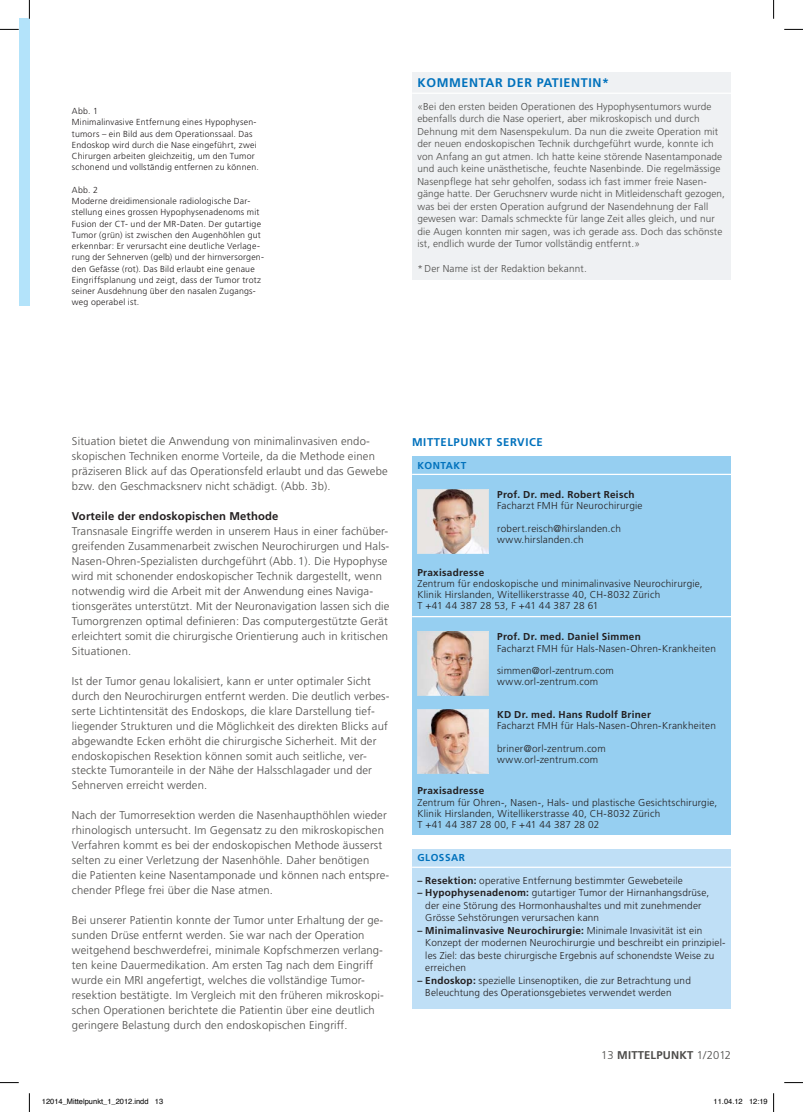
<style>
.page{position:relative;width:803px;height:1112px;background:#fff}
.page>*{position:absolute;margin:0;border:0;box-sizing:border-box;transform-origin:0 0}
.t1{font:700 12.5px "Frutiger LT Std";letter-spacing:.05em;color:#0071bc}
.t2{font:300 11.25px/15px "Frutiger LT Std";letter-spacing:.015em;color:#4d4c4a}
.t3{font:700 11.25px "Frutiger LT Std";letter-spacing:.015em;color:#231f20}
.t4{font:700 11.25px "Frutiger LT Std";letter-spacing:.015em;color:#4d4c4a}
.t5{font:700 11.25px "Frutiger LT Std";letter-spacing:.05em;color:#0071bc}
.t6{font:300 10px/11.2px "Frutiger LT Std";letter-spacing:.02em;color:#231f20}
.t7{font:300 10px/12.5px "Frutiger LT Std";letter-spacing:.015em;color:#4d4c4a}
.t8{font:700 10px "Frutiger LT Std";letter-spacing:.03em;color:#231f20}
.t9{font:700 10px "Frutiger LT Std";letter-spacing:.05em;color:#0071bc}
.t10{font:300 8.75px/11.2px "Frutiger LT Std";letter-spacing:.025em;color:#231f20}
.t11{font:7.5px "Helvetica";color:#000}
.s1{font-weight:700}
.s2{font-weight:300}
</style>
<div class="page">
<div style="left:412px;top:849px;width:319px;height:159px;background:#bfdff6"></div>
<hr style="left:412px;top:866px;width:319px;height:1px;background:#fff">
<div style="left:19px;top:19px;width:10px;height:287px;background:#b3e3fa"></div>
<div style="left:412px;top:72px;width:319px;height:208px;background:#eff1f3"></div>
<hr style="left:412px;top:93px;width:319px;height:1px;background:#fff">
<div style="left:412px;top:456px;width:319px;height:378px;background:#96cff1"></div>
<hr style="left:412px;top:473px;width:319px;height:2px;background:#fff">
<hr style="left:412px;top:616px;width:319px;height:1px;background:#fff">
<svg style="left:417px;top:489px;width:71px;height:64px;background:#cebcb3"></svg>
<svg style="left:417px;top:631px;width:71px;height:64px;background:#d4bfb5"></svg>
<svg style="left:417px;top:709px;width:71px;height:64px;background:#d0bdb6"></svg>
<svg style="left:0;top:29px;width:19px;height:1px"></svg>
<svg style="left:784px;top:29px;width:19px;height:1px"></svg>
<svg style="left:0;top:1082px;width:19px;height:1px"></svg>
<svg style="left:784px;top:1082px;width:19px;height:1px"></svg>
<svg style="left:29px;top:0;width:1px;height:19px"></svg>
<svg style="left:29px;top:1093px;width:1px;height:18px"></svg>
<svg style="left:773px;top:0;width:1px;height:19px"></svg>
<svg style="left:773px;top:1093px;width:1px;height:18px"></svg>
<p class="t10" style="left:72px;top:106px;width:188px">Abb. 1<br>Minimalinvasive Entfernung eines Hypophysen&shy;tumors – ein Bild aus dem Operationssaal. Das Endoskop wird durch die Nase eingeführt, zwei Chirurgen arbeiten gleichzeitig, um den Tumor schonend und vollständig entfernen zu können.</p>
<p class="t10" style="left:72px;top:184px;width:194px">Abb. 2<br>Moderne dreidimensionale radiologische Dar&shy;stellung eines grossen Hypophysenadenoms mit Fusion der CT- und der MR-Daten. Der gutartige Tumor (grün) ist zwischen den Augenhöhlen gut erkennbar: Er verursacht eine deutliche Verlage&shy;rung der Sehnerven (gelb) und der hirnversorgen&shy;den Gefässe (rot). Das Bild erlaubt eine genaue Eingriffsplanung und zeigt, dass der Tumor trotz seiner Ausdehnung über den nasalen Zugangs&shy;weg operabel ist.</p>
<p class="t1" style="left:417px;top:76px;width:193px">KOMMENTAR DER PATIENTIN*</p>
<p class="t7" style="left:417px;top:100px;width:309px">«Bei den ersten beiden Operationen des Hypophysentumors wurde ebenfalls durch die Nase operiert, aber mikroskopisch und durch Dehnung mit dem Nasenspekulum. Da nun die zweite Operation mit der neuen endoskopischen Technik durchgeführt wurde, konnte ich von Anfang an gut atmen. Ich hatte keine störende Nasentamponade und auch keine unästhetische, feuchte Nasenbinde. Die regelmässige Nasenpflege hat sehr geholfen, sodass ich fast immer freie Nasen&shy;gänge hatte. Der Geruchsnerv wurde nicht in Mitleidenschaft gezogen, was bei der ersten Operation aufgrund der Nasendehnung der Fall gewesen war: Damals schmeckte für lange Zeit alles gleich, und nur die Augen konnten mir sagen, was ich gerade ass. Doch das schönste ist, endlich wurde der Tumor vollständig entfernt.»</p>
<p class="t7" style="left:417px;top:263px;width:171px">* Der Name ist der Redaktion bekannt.</p>
<p class="t2" style="left:72px;top:434px;width:317px">Situation bietet die Anwendung von minimalinvasiven endo&shy;skopischen Techniken enorme Vorteile, da die Methode einen präziseren Blick auf das Operationsfeld erlaubt und das Gewebe bzw. den Geschmacksnerv nicht schädigt. (Abb. 3b).</p>
<p class="t3" style="left:72px;top:510px;width:208px">Vorteile der endoskopischen Methode</p>
<p class="t2" style="left:72px;top:524px;width:319px">Transnasale Eingriffe werden in unserem Haus in einer fachüber&shy;greifenden Zusammenarbeit zwischen Neurochirurgen und Hals-Nasen-Ohren-Spezialisten durchgeführt (Abb. 1). Die Hypophyse wird mit schonender endoskopischer Technik dargestellt, wenn notwendig wird die Arbeit mit der Anwendung eines Naviga&shy;tionsgerätes unterstützt. Mit der Neuronavigation lassen sich die Tumorgrenzen optimal definieren: Das computergestützte Gerät erleichtert somit die chirurgische Orientierung auch in kritischen Situationen.</p>
<p class="t2" style="left:72px;top:673px;width:319px">Ist der Tumor genau lokalisiert, kann er unter optimaler Sicht durch den Neurochirurgen entfernt werden. Die deutlich verbes&shy;serte Lichtintensität des Endoskops, die klare Darstellung tief&shy;liegender Strukturen und die Möglichkeit des direkten Blicks auf abgewandte Ecken erhöht die chirurgische Sicherheit. Mit der endoskopischen Resektion können somit auch seitliche, ver&shy;steckte Tumoranteile in der Nähe der Halsschlagader und der Sehnerven erreicht werden.</p>
<p class="t2" style="left:72px;top:808px;width:319px">Nach der Tumorresektion werden die Nasenhaupthöhlen wieder rhinologisch untersucht. Im Gegensatz zu den mikroskopischen Verfahren kommt es bei der endoskopischen Methode äusserst selten zu einer Verletzung der Nasenhöhle. Daher benötigen<br>die Patienten keine Nasentamponade und können nach entspre&shy;chender Pflege frei über die Nase atmen.</p>
<p class="t2" style="left:72px;top:913px;width:313px">Bei unserer Patientin konnte der Tumor unter Erhaltung der ge&shy;sunden Drüse entfernt werden. Sie war nach der Operation weitgehend beschwerdefrei, minimale Kopfschmerzen verlang&shy;ten keine Dauermedikation. Am ersten Tag nach dem Eingriff wurde ein MRI angefertigt, welches die vollständige Tumor&shy;resektion bestätigte. Im Vergleich mit den früheren mikroskopi&shy;schen Operationen berichtete die Patientin über eine deutlich geringere Belastung durch den endoskopischen Eingriff.</p>
<p class="t5" style="left:412px;top:436px;width:132px">MITTELPUNKT SERVICE</p>
<p class="t9" style="left:417px;top:460px;width:50px">KONTAKT</p>
<p class="t8" style="left:497px;top:489px;width:139px">Prof. Dr. med. Robert Reisch</p>
<p class="t6" style="left:497px;top:500px;width:147px">Facharzt FMH für Neurochirurgie</p>
<p class="t6" style="left:497px;top:523px;width:125px">robert.reisch@hirslanden.ch www.hirslanden.ch</p>
<p class="t8" style="left:417px;top:567px;width:68px">Praxisadresse</p>
<p class="t6" style="left:417px;top:578px;width:287px">Zentrum für endoskopische und minimalinvasive Neurochirurgie,<br>Klinik Hirslanden, Witellikerstrasse 40, CH-8032 Zürich<br>T +41 44 387 28 53, F +41 44 387 28 61</p>
<p class="t8" style="left:497px;top:632px;width:145px">Prof. Dr. med. Daniel Simmen</p>
<p class="t6" style="left:497px;top:643px;width:220px">Facharzt FMH für Hals-Nasen-Ohren-Krankheiten</p>
<p class="t6" style="left:497px;top:665px;width:118px">simmen@orl-zentrum.com www.orl-zentrum.com</p>
<p class="t8" style="left:497px;top:709px;width:155px">KD Dr. med. Hans Rudolf Briner</p>
<p class="t6" style="left:497px;top:720px;width:220px">Facharzt FMH für Hals-Nasen-Ohren-Krankheiten</p>
<p class="t6" style="left:497px;top:742px;width:110px">briner@orl-zentrum.com www.orl-zentrum.com</p>
<p class="t8" style="left:417px;top:785px;width:68px">Praxisadresse</p>
<p class="t6" style="left:417px;top:796px;width:301px">Zentrum für Ohren-, Nasen-, Hals- und plastische Gesichtschirurgie,<br>Klinik Hirslanden, Witellikerstrasse 40, CH-8032 Zürich<br>T +41 44 387 28 00, F +41 44 387 28 02</p>
<p class="t9" style="left:417px;top:852px;width:49px">GLOSSAR</p>
<p class="t6" style="left:417px;top:874px;width:267px"><span class="s1">– Resektion:</span> operative Entfernung bestimmter Gewebeteile</p>
<p class="t6" style="left:425px;top:886px;width:285px;line-height:12.5px;text-indent:-8px"><span class="s1">– Hypophysenadenom:</span> gutartiger Tumor der Hirnanhangsdrüse, der eine Störung des Hormonhaushaltes und mit zunehmender<br>Grösse Sehstörungen verursachen kann</p>
<p class="t6" style="left:425px;top:924px;width:302px;line-height:12.5px;text-indent:-8px"><span class="s1">– Minimalinvasive Neurochirurgie:</span> Minimale Invasivität ist ein Konzept der modernen Neurochirurgie und beschreibt ein prinzipiel&shy;les Ziel: das beste chirurgische Ergebnis auf schonendste Weise zu erreichen</p>
<p class="t6" style="left:425px;top:974px;width:267px;line-height:12.5px;text-indent:-8px"><span class="s1">– Endoskop:</span> spezielle Linsenoptiken, die zur Betrachtung und<br>Beleuchtung des Operationsgebietes verwendet werden</p>
<p class="t4" style="left:601px;top:1049px;width:131px"><span class="s2">13</span> MITTELPUNKT <span class="s2">1/2012</span></p>
<p class="t11" style="left:42px;top:1098px;width:123px">12014_Mittelpunkt_1_2012.indd 13</p>
<p class="t11" style="left:713px;top:1098px;width:56px">11.04.12 12:19</p>
</div>
